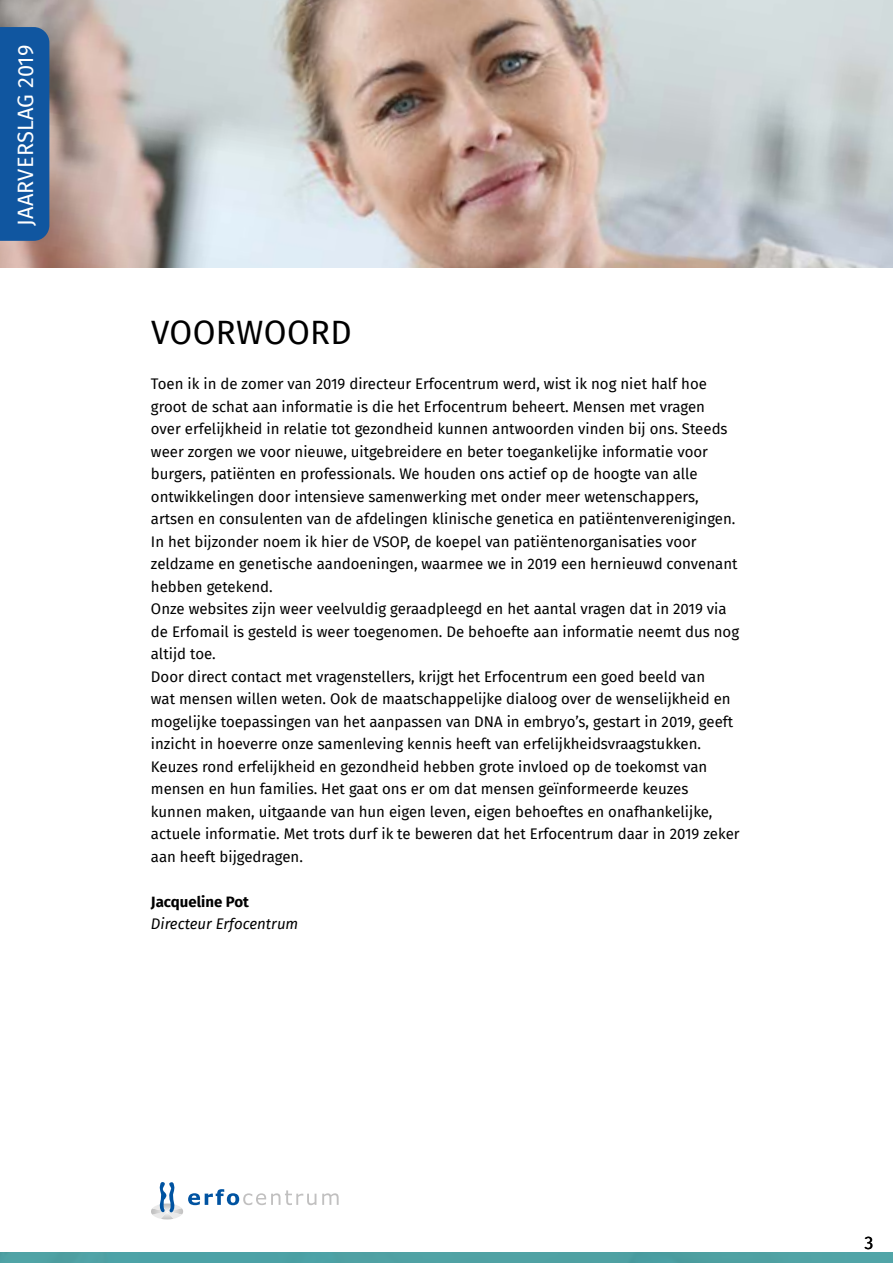
<style>
.page{position:relative;width:893px;height:1263px;background:#fff}
.page>*{position:absolute;margin:0;border:0;box-sizing:border-box;transform-origin:0 0}
.t1{font:33px "Fira Sans";letter-spacing:.01em;color:#000}
.t2{font:21.75px "Fira Sans";letter-spacing:.01em;color:#fff}
.t3{font:18px "Fira Sans";color:#000}
.t4{font:15px/22.5px "Fira Sans";color:#000}
.t5{font:italic 15px "Fira Sans";color:#000}
.t6{font:700 15px "Fira Sans";color:#000}
</style>
<div class="page">
<svg style="left:151px;top:1182px;width:165px;height:37px"></svg>
<svg style="left:322px;top:1193px;width:17px;height:12px"></svg>
<img style="left:0;top:0;width:893px;height:268px">
<div style="left:0;top:1252px;width:893px;height:11px;background:#49a4a8"></div>
<div style="left:0;top:27px;width:49px;height:214px;background:#1056a0"></div>
<h2 class="t2" style="left:9px;top:226px;width:182px;rotate:-90deg">JAARVERSLAG 2019</h2>
<h1 class="t1" style="left:151px;top:307px;width:202px">VOORWOORD</h1>
<p class="t4" style="left:151px;top:372px;width:590px">Toen ik in de zomer van 2019 directeur Erfocentrum werd, wist ik nog niet half hoe groot de schat aan informatie is die het Erfocentrum beheert. Mensen met vragen<br>over erfelijkheid in relatie tot gezondheid kunnen antwoorden vinden bij ons. Steeds weer zorgen we voor nieuwe, uitgebreidere en beter toegankelijke informatie voor burgers, patiënten en professionals. We houden ons actief op de hoogte van alle ontwikkelingen door intensieve samenwerking met onder meer wetenschappers, artsen en consulenten van de afdelingen klinische genetica en patiëntenverenigingen.<br>In het bijzonder noem ik hier de VSOP, de koepel van patiëntenorganisaties voor zeldzame en genetische aandoeningen, waarmee we in 2019 een hernieuwd convenant hebben getekend.<br>Onze websites zijn weer veelvuldig geraadpleegd en het aantal vragen dat in 2019 via de Erfomail is gesteld is weer toegenomen. De behoefte aan informatie neemt dus nog altijd toe.<br>Door direct contact met vragenstellers, krijgt het Erfocentrum een goed beeld van<br>wat mensen willen weten. Ook de maatschappelijke dialoog over de wenselijkheid en mogelijke toepassingen van het aanpassen van DNA in embryo’s, gestart in 2019, geeft inzicht in hoeverre onze samenleving kennis heeft van erfelijkheidsvraagstukken.<br>Keuzes rond erfelijkheid en gezondheid hebben grote invloed op de toekomst van mensen en hun families. Het gaat ons er om dat mensen geïnformeerde keuzes kunnen maken, uitgaande van hun eigen leven, eigen behoeftes en onafhankelijke, actuele informatie. Met trots durf ik te beweren dat het Erfocentrum daar in 2019 zeker aan heeft bijgedragen.</p>
<p class="t6" style="left:151px;top:889px;width:99px">Jacqueline Pot</p>
<p class="t5" style="left:151px;top:913px;width:149px">Directeur Erfocentrum</p>
<p class="t3" style="left:865px;top:1229px;width:10px">3</p>
</div>
